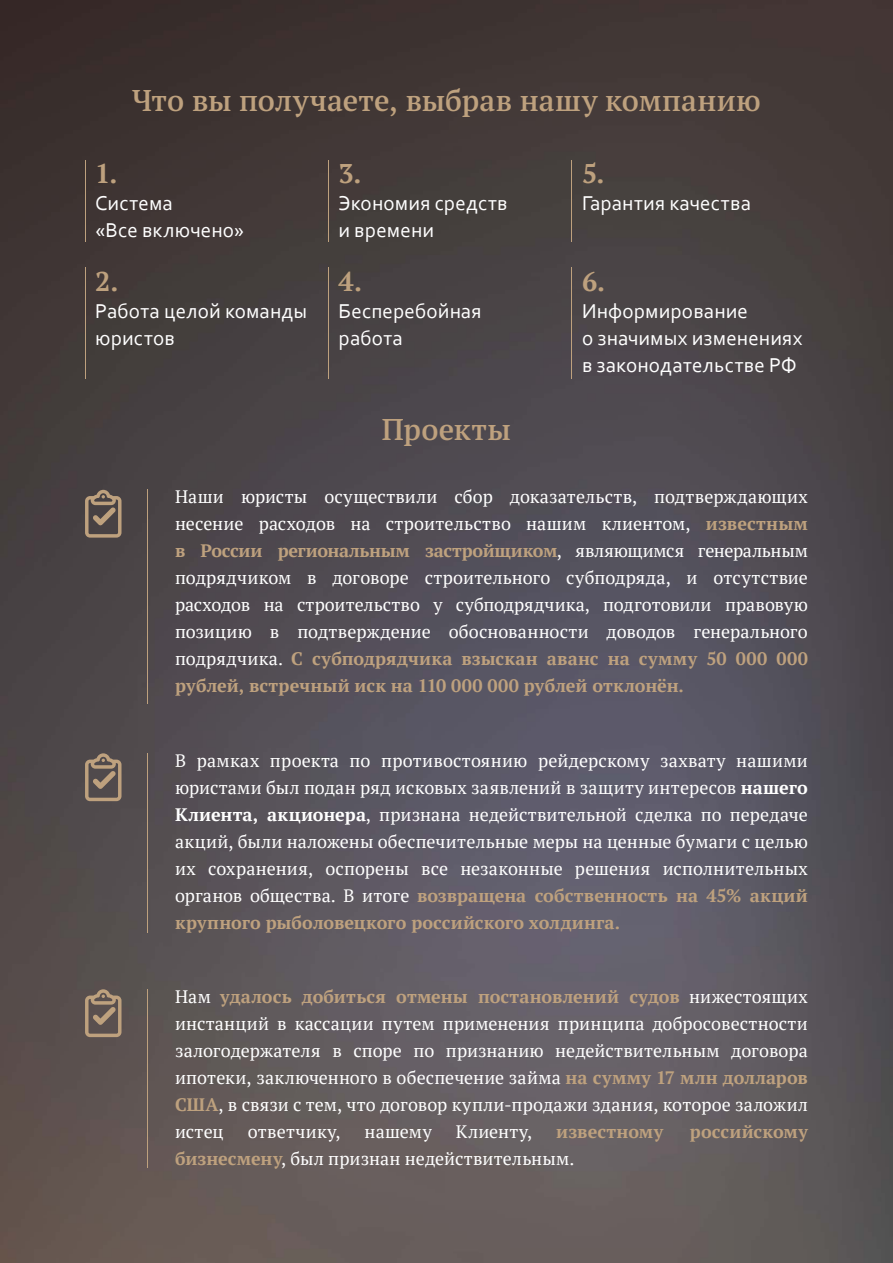
<style>
.page{position:relative;width:893px;height:1263px;background:#fff}
.page>*{position:absolute;margin:0;border:0;box-sizing:border-box;transform-origin:0 0}
.t1{font:600 30px "PT Serif Pro";letter-spacing:.005em;color:#bea17e}
.t2{font:700 27px "PT Serif";color:#bea17e}
.t3{font:21px/27px "Corbel";letter-spacing:.01em;color:#fff}
.t4{font:18px/27px "PT Serif";letter-spacing:.01em;color:#fff;text-align:justify}
.t5{font:700 18px "PT Serif";letter-spacing:.01em;color:#bea17e}
.s1{font-weight:700;color:#bea17e}
.s2{font-weight:700}
</style>
<div class="page">
<img style="left:0;top:0;width:893px;height:1263px">
<svg style="left:85px;top:753px;width:37px;height:48px;background:#7d6d60"></svg>
<hr style="left:147px;top:753px;width:1px;height:180px;background:#bea17e">
<svg style="left:85px;top:989px;width:37px;height:48px;background:#837162"></svg>
<hr style="left:147px;top:989px;width:1px;height:179px;background:#bea17e">
<hr style="left:85px;top:267px;width:1px;height:112px;background:#bea17e">
<hr style="left:571px;top:267px;width:1px;height:112px;background:#bea17e">
<hr style="left:328px;top:267px;width:1px;height:112px;background:#bea17e">
<hr style="left:85px;top:160px;width:1px;height:82px;background:#bea17e">
<hr style="left:571px;top:160px;width:1px;height:82px;background:#bea17e">
<hr style="left:328px;top:160px;width:1px;height:82px;background:#bea17e">
<hr style="left:147px;top:490px;width:1px;height:214px;background:#bea17e">
<svg style="left:85px;top:490px;width:37px;height:48px;background:#78695b"></svg>
<h1 class="t1" style="left:132px;top:80px;width:630px">Что вы получаете, выбрав нашу компанию</h1>
<h2 class="t2" style="left:95px;top:156px;width:24px">1.</h2>
<p class="t3" style="left:95px;top:189px;width:151px">Система<br>«Все включено»</p>
<h2 class="t2" style="left:95px;top:264px;width:25px">2.</h2>
<p class="t3" style="left:95px;top:297px;width:213px">Работа целой команды юристов</p>
<h2 class="t2" style="left:339px;top:156px;width:25px">3.</h2>
<p class="t3" style="left:339px;top:189px;width:170px">Экономия средств и времени</p>
<h2 class="t2" style="left:339px;top:264px;width:25px">4.</h2>
<p class="t3" style="left:339px;top:297px;width:145px">Бесперебойная работа</p>
<h1 class="t1" style="left:382px;top:409px;width:131px">Проекты</h1>
<h2 class="t2" style="left:582px;top:156px;width:24px">5.</h2>
<p class="t3" style="left:582px;top:189px;width:170px">Гарантия качества</p>
<h2 class="t2" style="left:582px;top:264px;width:25px">6.</h2>
<p class="t3" style="left:582px;top:297px;width:222px">Информирование<br>о значимых изменениях в законодательстве РФ</p>
<p class="t4" style="left:175px;top:483px;width:634px">Наши юристы осуществили сбор доказательств, подтверждающих несение расходов на строительство нашим клиентом, <span class="s1">известным в России региональным застройщиком</span>, являющимся генеральным подрядчиком в договоре строительного субподряда, и отсутствие расходов на строительство у субподрядчика, подготовили правовую позицию в подтверждение обоснованности доводов генерального подрядчика. <span class="s1">С субподрядчика взыскан аванс на сумму 50 000 000 рублей, встречный иск на 110 000 000 рублей отклонён.</span></p>
<p class="t4" style="left:175px;top:747px;width:634px">В рамках проекта по противостоянию рейдерскому захвату нашими юристами был подан ряд исковых заявлений в защиту интересов <span class="s2">нашего Клиента, акционера</span>, признана недействительной сделка по передаче акций, были наложены обеспечительные меры на ценные бумаги с целью их сохранения, оспорены все незаконные решения исполнительных органов общества. В итоге <span class="s1">возвращена собственность на 45% акций крупного рыболовецкого российского холдинга.</span></p>
<p class="t4" style="left:175px;top:983px;width:634px">Нам <span class="s1">удалось добиться отмены постановлений судов</span> нижестоящих инстанций в кассации путем применения принципа добросовестности залогодержателя в споре по признанию недействительным договора ипотеки, заключенного в обеспечение займа <span class="s1">на сумму 17 млн долларов США</span>, в связи с тем, что договор купли-продажи здания, которое заложил истец</p>
<p class="t4" style="left:248px;top:1118px;width:94px">ответчику,</p>
<p class="t4" style="left:365px;top:1118px;width:69px">нашему</p>
<p class="t4" style="left:456px;top:1118px;width:78px">Клиенту,</p>
<p class="t5" style="left:556px;top:1119px;width:108px">известному</p>
<p class="t5" style="left:690px;top:1119px;width:119px">российскому</p>
<p class="t4" style="left:175px;top:1145px;width:401px"><span class="s1">бизнесмену</span>, был признан недействительным.</p>
</div>
